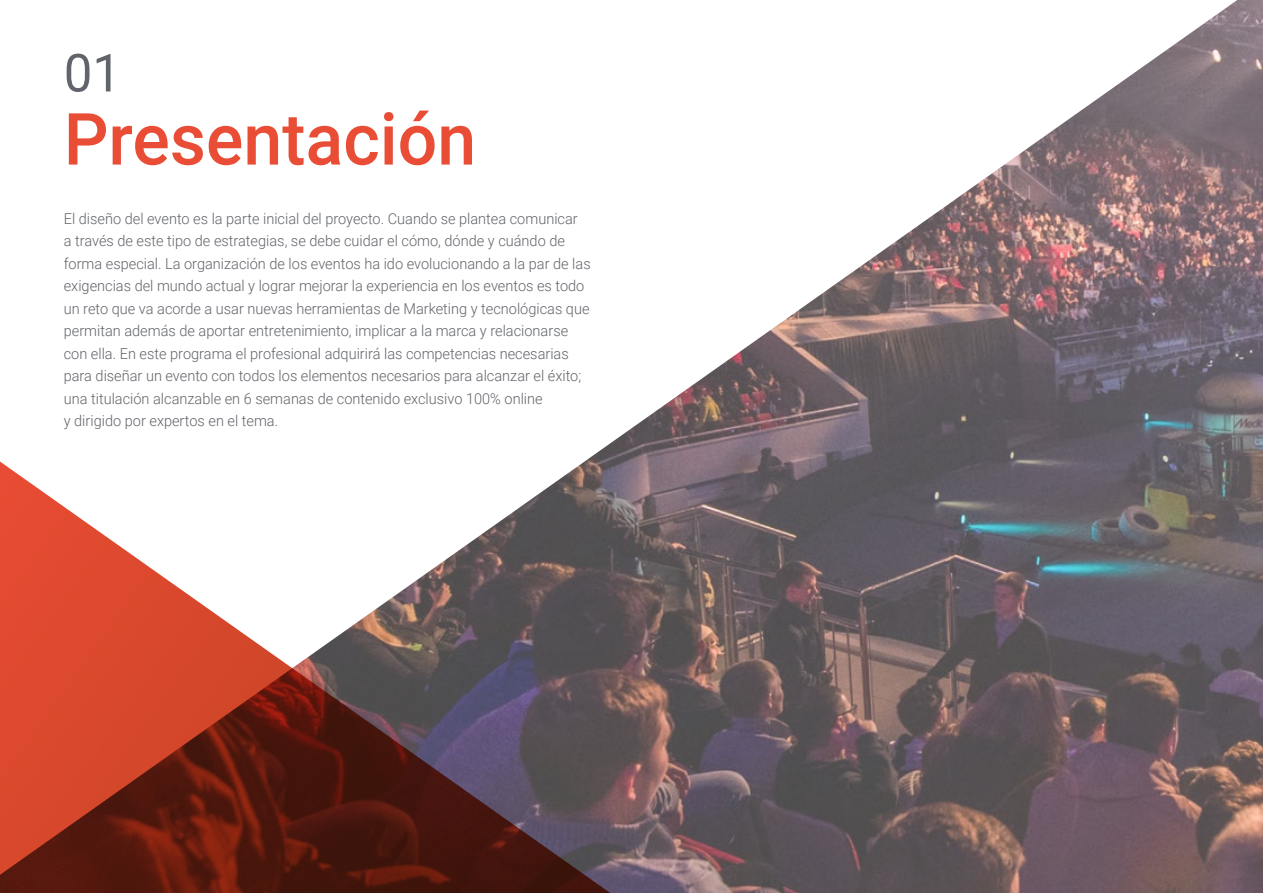
<style>
.page{position:relative;width:1263px;height:893px;background:#fff}
.page>*{position:absolute;margin:0;border:0;box-sizing:border-box;transform-origin:0 0}
.t1{font:500 72px "Roboto";color:#e94d35}
.t2{font:52.5px "Roboto";color:#61646a}
.t3{font:300 15px/22.5px "Roboto";color:#61646a}
</style>
<div class="page">
<img style="left:606px;top:0;width:657px;height:893px">
<svg style="left:0;top:446px;width:640px;height:447px"></svg>
<h2 class="t2" style="left:64px;top:36px;width:59px">01</h2>
<h1 class="t1" style="left:64px;top:89px;width:414px">Presentación</h1>
<p class="t3" style="left:64px;top:207px;width:528px">El diseño del evento es la parte inicial del proyecto. Cuando se plantea comunicar<br>a través de este tipo de estrategias, se debe cuidar el cómo, dónde y cuándo de forma especial. La organización de los eventos ha ido evolucionando a la par de las exigencias del mundo actual y lograr mejorar la experiencia en los eventos es todo un reto que va acorde a usar nuevas herramientas de Marketing y tecnológicas que permitan además de aportar entretenimiento, implicar a la marca y relacionarse con ella. En este programa el profesional adquirirá las competencias necesarias para diseñar un evento con todos los elementos necesarios para alcanzar el éxito; una titulación alcanzable en 6 semanas de contenido exclusivo 100% online<br>y dirigido por expertos en el tema.</p>
</div>
